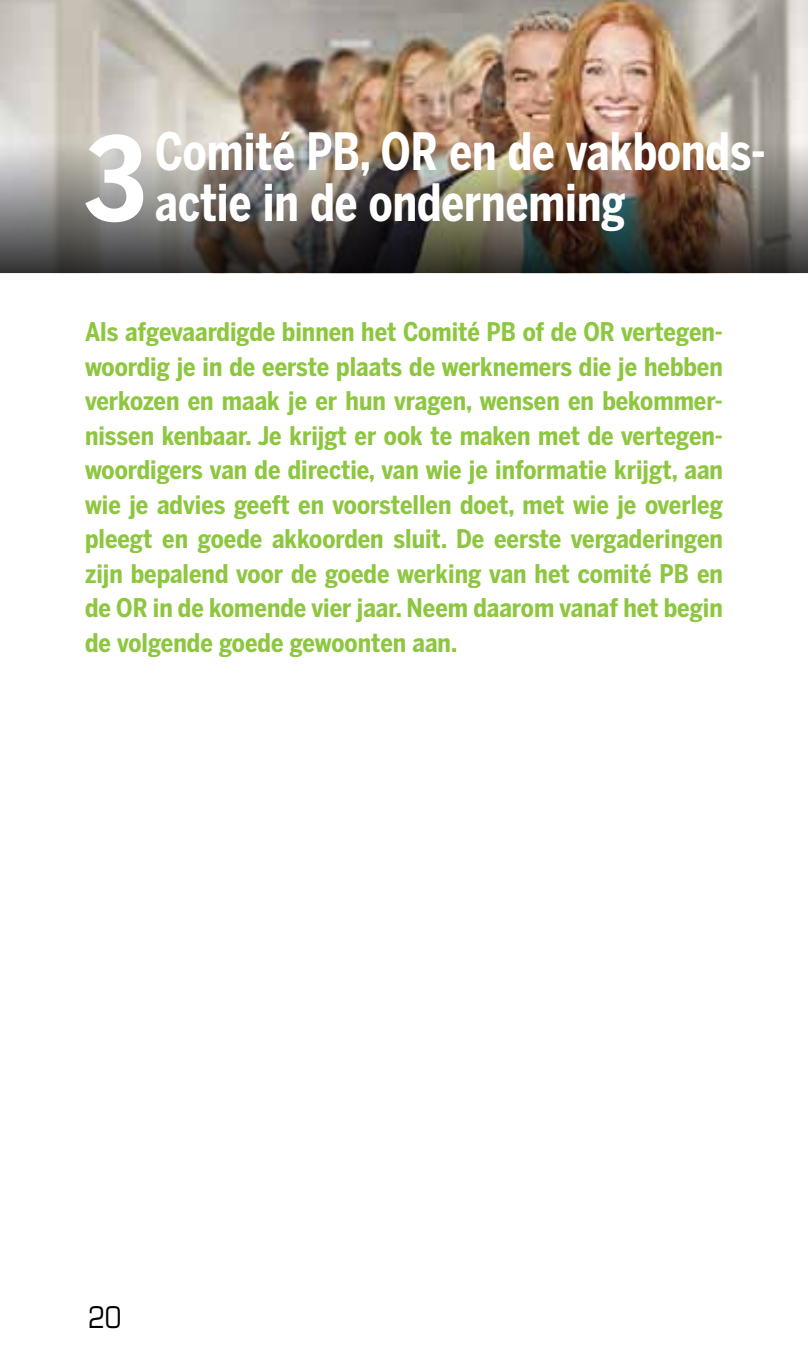
<style>
.page{position:relative;width:808px;height:1361px;background:#fff}
.page>*{position:absolute;margin:0;border:0;box-sizing:border-box;transform-origin:0 0}
.t1{font:700 114.6px "Benton Sans Cond";color:#fff}
.t2{font:700 51px "Benton Sans Cond";color:#fff;scale:.9 1}
.t3{font:condensed 30px "Eurostile LT Std";color:#000}
.t4{font:700 25.5px/34.5px "Benton Sans Cond";color:#8dc63f;text-align:justify}
</style>
<div class="page">
<img style="left:0;top:0;width:808px;height:273px">
<h1 class="t1" style="left:85px;top:112px;width:63px">3</h1>
<h2 class="t2" style="left:155px;top:122px;width:680px">Comité PB, OR en de vakbonds-</h2>
<h2 class="t2" style="left:155px;top:173px;width:524px">actie in de onderneming</h2>
<p class="t4" style="left:85px;top:314px;width:639px">Als afgevaardigde binnen het Comité PB of de OR vertegen&shy;woordig je in de eerste plaats de werknemers die je hebben verkozen en maak je er hun vragen, wensen en bekommer&shy;nissen kenbaar. Je krijgt er ook te maken met de vertegen&shy;woordigers van de directie, van wie je informatie krijgt, aan wie je advies geeft en voorstellen doet, met wie je overleg pleegt en goede akkoorden sluit. De eerste vergaderingen zijn bepalend voor de goede werking van het comité PB en de OR in de komende vier jaar. Neem daarom vanaf het begin de volgende goede gewoonten aan.</p>
<p class="t3" style="left:88px;top:1299px;width:35px">20</p>
</div>
